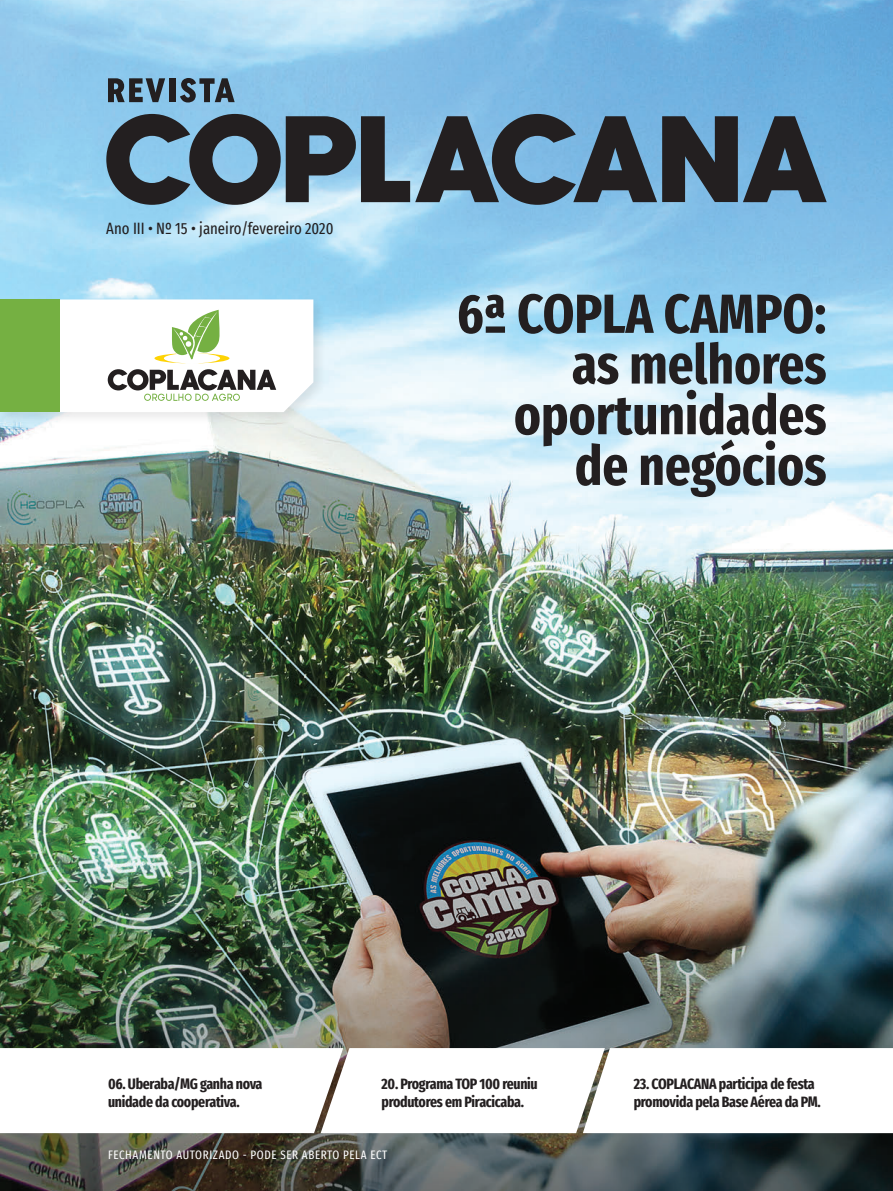
<style>
.page{position:relative;width:893px;height:1191px;background:#fff}
.page>*{position:absolute;margin:0;border:0;box-sizing:border-box;transform-origin:0 0}
.t1{font:700 extra-condensed 55.05px/50.7px "Fira Sans";color:#231f20;text-align:right}
.t2{font:extra-condensed 16.05px "Fira Sans";color:#231f20}
.t3{font:700 extra-condensed 15px/18px "Fira Sans";letter-spacing:-.02em;color:#231f20}
.t4{font:extra-condensed 12px "Fira Sans";letter-spacing:.05em;color:#fff}
</style>
<div class="page">
<img style="left:0;top:0;width:893px;height:1191px">
<svg style="left:106px;top:114px;width:721px;height:91px;background:#51697a"></svg>
<svg style="left:108px;top:78px;width:57px;height:24px"></svg>
<div style="left:169px;top:78px;width:6px;height:24px;background:#231f20"></div>
<svg style="left:180px;top:78px;width:55px;height:24px"></svg>
<div style="left:0;top:295px;width:326px;height:130px;background:#231f20;opacity:.1"></div>
<div style="left:0;top:299px;width:60px;height:113px;background:#75b042"></div>
<svg style="left:60px;top:299px;width:253px;height:113px"></svg>
<svg style="left:0;top:1048px;width:893px;height:85px"></svg>
<p class="t2" style="left:106px;top:216px;width:229px">Ano III • Nº 15 • janeiro/fevereiro 2020</p>
<h1 class="t1" style="left:457px;top:285px;width:371px">6ª COPLA CAMPO: as melhores oportunidades de negócios</h1>
<p class="t3" style="left:108px;top:1073px;width:156px">06. Uberaba/MG ganha nova unidade da cooperativa.</p>
<p class="t3" style="left:634px;top:1073px;width:188px">23. COPLACANA participa de festa promovida pela Base Aérea da PM.</p>
<p class="t3" style="left:382px;top:1073px;width:158px">20. Programa TOP 100 reuniu produtores em Piracicaba.</p>
<p class="t4" style="left:108px;top:1145px;width:281px">FECHAMENTO AUTORIZADO - PODE SER ABERTO PELA ECT</p>
</div>
